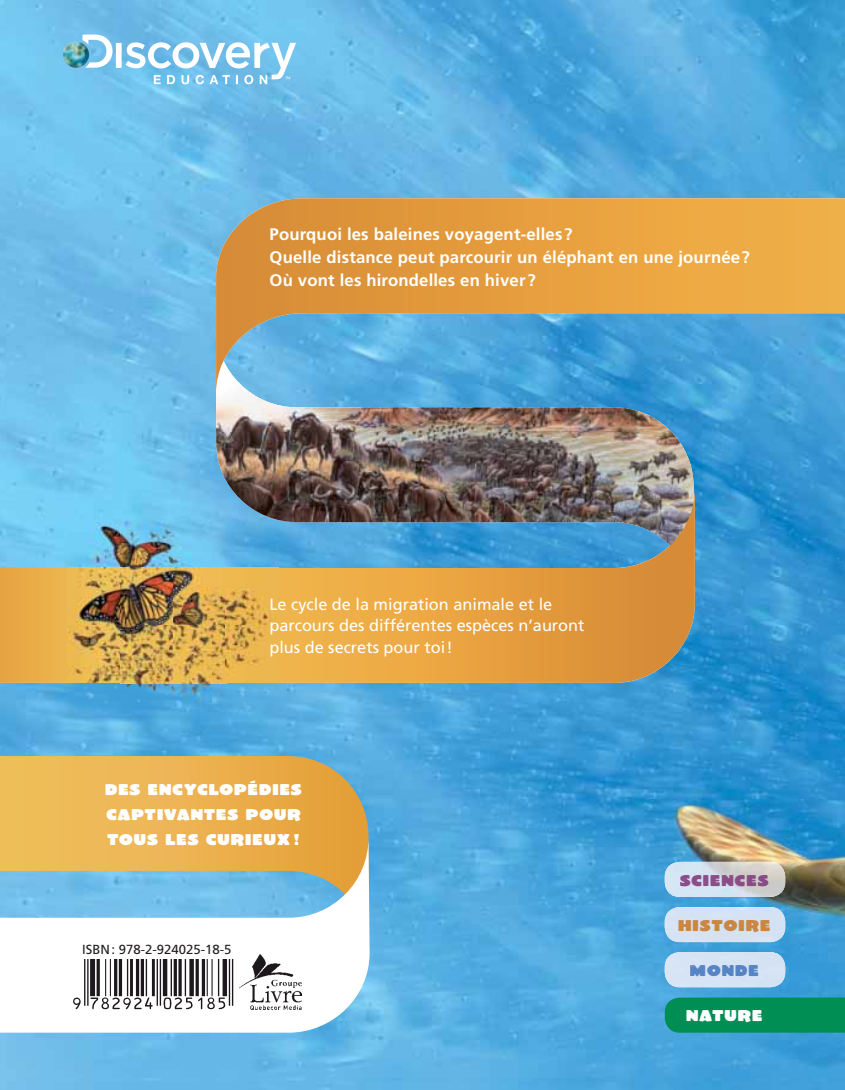
<style>
.page{position:relative;width:845px;height:1090px;background:#fff}
.page>*{position:absolute;margin:0;border:0;box-sizing:border-box;transform-origin:0 0}
.t1{font:700 16.8px/23.4px "Frutiger";letter-spacing:.01em;color:#fff}
.t2{font:16.28px/21.7px "Frutiger";color:#fff}
.t3{font:15.92px/25px "El Grande";letter-spacing:.07em;color:#fff;text-align:justify}
.t4{font:15.92px "El Grande";letter-spacing:.07em;color:#cb8741}
.t5{font:15.92px "El Grande";letter-spacing:.07em;color:#8b4e88}
.t6{font:15.92px "El Grande";letter-spacing:.07em;color:#5684c4}
.t7{font:13.12px "Frutiger";color:#231f20}
.s1{color:#8b4d86}
.s2{color:#894c85}
</style>
<div class="page">
<img style="left:0;top:0;width:844px;height:1090px">
<img style="left:216px;top:393px;width:477px;height:95px">
<svg style="left:0;top:488px;width:694px;height:195px;background:#a59973"></svg>
<svg style="left:216px;top:198px;width:628px;height:195px;background:#a8a280"></svg>
<img style="left:67px;top:523px;width:212px;height:183px">
<svg style="left:0;top:756px;width:368px;height:82px;background:#e4b155"></svg>
<svg style="left:0;top:838px;width:369px;height:195px"></svg>
<svg style="left:67px;top:959px;width:171px;height:51px"></svg>
<hr style="left:84px;top:959px;width:1px;height:47px;background:#1c181b">
<hr style="left:87px;top:959px;width:1px;height:47px;background:#1c181b">
<div style="left:90px;top:959px;width:5px;height:37px;background:#1c181b"></div>
<svg style="left:96px;top:959px;width:4px;height:37px"></svg>
<hr style="left:105px;top:959px;width:1px;height:37px;background:#1c181b">
<hr style="left:110px;top:959px;width:1px;height:37px;background:#1c181b">
<hr style="left:114px;top:959px;width:3px;height:37px;background:#1c181b">
<hr style="left:119px;top:959px;width:3px;height:37px;background:#1c181b">
<hr style="left:127px;top:959px;width:1px;height:37px;background:#1c181b">
<hr style="left:130px;top:959px;width:3px;height:37px;background:#1c181b">
<hr style="left:136px;top:959px;width:3px;height:37px;background:#1c181b">
<hr style="left:141px;top:959px;width:3px;height:37px;background:#1c181b">
<hr style="left:146px;top:959px;width:1px;height:37px;background:#1c181b">
<hr style="left:152px;top:959px;width:3px;height:37px;background:#1c181b">
<hr style="left:156px;top:959px;width:2px;height:47px;background:#1c181b">
<hr style="left:160px;top:959px;width:1px;height:47px;background:#1c181b">
<hr style="left:163px;top:959px;width:4px;height:37px;background:#1c181b">
<hr style="left:170px;top:959px;width:2px;height:37px;background:#1c181b">
<hr style="left:174px;top:959px;width:3px;height:37px;background:#1c181b">
<svg style="left:178px;top:959px;width:4px;height:37px"></svg>
<hr style="left:185px;top:959px;width:1px;height:37px;background:#1c181b">
<div style="left:189px;top:959px;width:5px;height:37px;background:#1c181b"></div>
<svg style="left:195px;top:959px;width:4px;height:37px"></svg>
<hr style="left:202px;top:959px;width:3px;height:37px;background:#1c181b">
<hr style="left:207px;top:959px;width:1px;height:37px;background:#1c181b">
<hr style="left:211px;top:959px;width:1px;height:37px;background:#1c181b">
<hr style="left:218px;top:959px;width:1px;height:37px;background:#1c181b">
<div style="left:222px;top:959px;width:5px;height:37px;background:#1c181b"></div>
<hr style="left:229px;top:959px;width:1px;height:47px;background:#1c181b">
<hr style="left:232px;top:959px;width:1px;height:47px;background:#1c181b">
<svg style="left:73px;top:997px;width:8px;height:12px"></svg>
<svg style="left:90px;top:997px;width:63px;height:12px"></svg>
<svg style="left:163px;top:997px;width:62px;height:12px"></svg>
<img style="left:238px;top:954px;width:63px;height:56px">
<svg style="left:664px;top:997px;width:180px;height:36px;background:#028e59"></svg>
<div style="left:664px;top:952px;width:121px;height:35px;background:#d6e4f5"></div>
<img style="left:664px;top:907px;width:121px;height:35px">
<img style="left:664px;top:862px;width:121px;height:35px">
<img style="left:689px;top:965px;width:69px;height:12px">
<img style="left:678px;top:920px;width:91px;height:12px">
<img style="left:679px;top:875px;width:89px;height:11px">
<img style="left:63px;top:42px;width:26px;height:26px;border-radius:50%">
<svg style="left:82px;top:35px;width:214px;height:49px"></svg>
<p class="t1" style="left:269px;top:223px;width:481px">Pourquoi les baleines voyagent-elles ?<br>Quelle distance peut parcourir un éléphant en une journée ?<br>Où vont les hirondelles en hiver ?</p>
<p class="t2" style="left:269px;top:594px;width:316px">Le cycle de la migration animale et le parcours des différentes espèces n’auront plus de secrets pour toi !</p>
<p class="t3" style="left:105px;top:778px;width:198px">DES ENCYCLOPÉDIES CAPTIVANTES POUR TOUS LES CURIEUX !</p>
<p class="t7" style="left:82px;top:944px;width:151px">ISBN : 978-2-924025-18-5</p>
<p class="t5" style="left:679px;top:876px;width:90px">SCIE<span class="s1">NC</span><span class="s2">ES</span></p>
<p class="t4" style="left:677px;top:921px;width:94px">HISTOIRE</p>
<p class="t6" style="left:689px;top:966px;width:70px">MONDE</p>
<p class="t3" style="left:685px;top:1005px;width:78px">NATURE</p>
</div>
